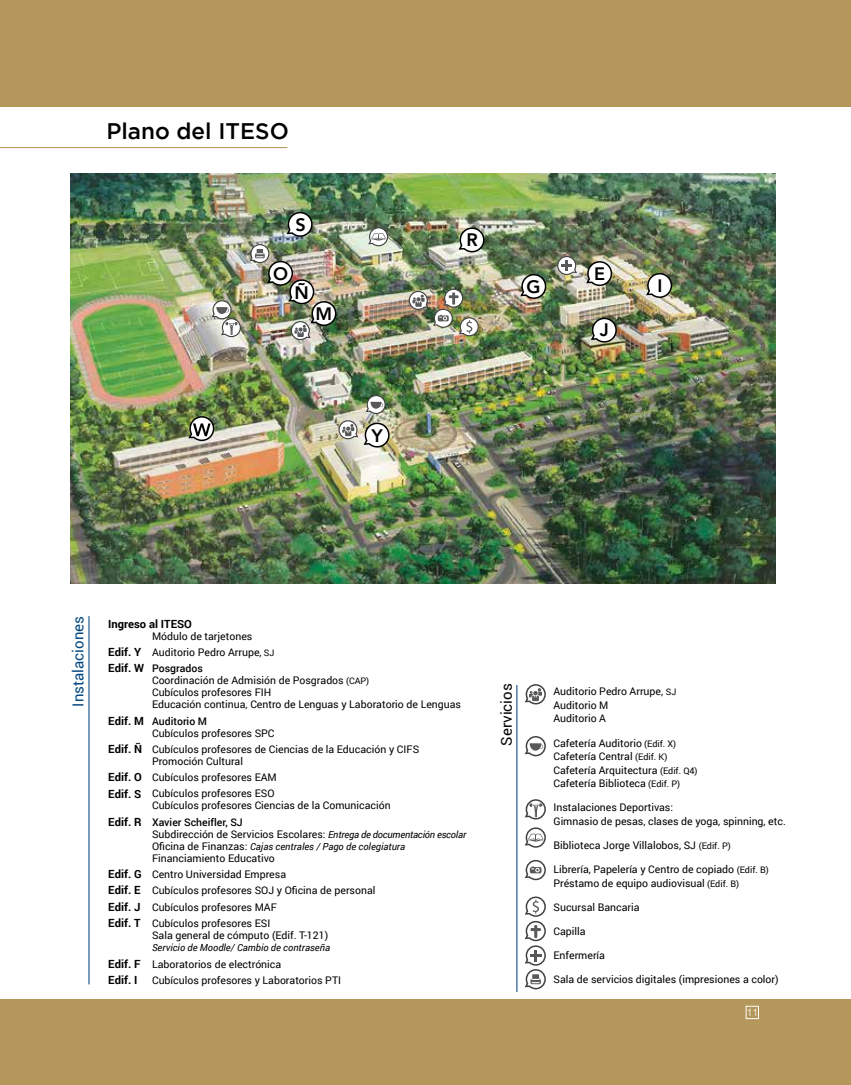
<style>
.page{position:relative;width:851px;height:1085px;background:#fff}
.page>*{position:absolute;margin:0;border:0;box-sizing:border-box;transform-origin:0 0}
.t1{font:500 22.5px "Gotham";color:#000}
.t2{font:800 18px "Avenir";color:#000}
.t3{font:15px "Roboto";color:#00467f}
.t4{font:15px "Roboto";color:#000}
.t5{font:700 11.25px/16.2px "Roboto";color:#000}
.t6{font:10.5px/16.2px "Roboto";color:#000}
.t7{font:500 10.5px "Roboto";color:#000}
.t8{font:300 10.5px "Helvetica Neue";color:#fff}
.t9{font:italic 9.75px "Roboto";color:#000}
.s1{font-size:9px}
.s2{font-weight:500}
.s3{font-style:italic;font-size:9.75px}
.s4{font-style:normal;font-size:10.5px}
</style>
<div class="page">
<div style="left:0;top:999px;width:850px;height:85px;background:#b4975a"></div>
<hr style="left:0;top:147px;width:287px;height:1px;background:#b4975a">
<div style="left:0;top:0;width:850px;height:106px;background:#b4975a"></div>
<hr style="left:850px;top:999px;width:1px;height:85px;background:#b4975a">
<hr style="left:88px;top:616px;width:1px;height:368px;background:#00467f">
<hr style="left:516px;top:685px;width:1px;height:306px;background:#00467f">
<svg style="left:525px;top:736px;width:21px;height:21px"></svg>
<svg style="left:524px;top:684px;width:22px;height:21px"></svg>
<svg style="left:524px;top:827px;width:22px;height:21px"></svg>
<svg style="left:524px;top:859px;width:22px;height:21px"></svg>
<svg style="left:524px;top:896px;width:22px;height:93px"></svg>
<svg style="left:524px;top:799px;width:22px;height:21px"></svg>
<img style="left:70px;top:173px;width:705px;height:411px">
<svg style="left:187px;top:415px;width:28px;height:27px"></svg>
<svg style="left:457px;top:227px;width:28px;height:26px"></svg>
<svg style="left:519px;top:273px;width:28px;height:26px"></svg>
<svg style="left:584px;top:260px;width:28px;height:27px"></svg>
<svg style="left:589px;top:317px;width:28px;height:26px"></svg>
<svg style="left:285px;top:211px;width:28px;height:26px"></svg>
<svg style="left:367px;top:227px;width:21px;height:20px"></svg>
<img style="left:408px;top:288px;width:71px;height:49px">
<svg style="left:556px;top:255px;width:22px;height:20px"></svg>
<svg style="left:211px;top:299px;width:30px;height:39px"></svg>
<svg style="left:644px;top:272px;width:28px;height:27px"></svg>
<img style="left:338px;top:394px;width:52px;height:54px">
<img style="left:248px;top:243px;width:89px;height:98px">
<h1 class="t1" style="left:106px;top:118px;width:184px">Plano del ITESO</h1>
<h2 class="t2" style="left:295px;top:208px;width:12px">S</h2>
<h2 class="t2" style="left:273px;top:257px;width:16px">O</h2>
<h2 class="t2" style="left:294px;top:276px;width:16px">Ñ</h2>
<h2 class="t2" style="left:315px;top:297px;width:18px">M</h2>
<h2 class="t2" style="left:371px;top:419px;width:13px">Y</h2>
<h2 class="t2" style="left:466px;top:223px;width:13px">R</h2>
<h2 class="t2" style="left:526px;top:270px;width:16px">G</h2>
<h2 class="t2" style="left:594px;top:257px;width:12px">E</h2>
<h2 class="t2" style="left:600px;top:313px;width:10px">J</h2>
<h2 class="t2" style="left:657px;top:269px;width:7px">I</h2>
<h3 class="t3" style="left:68px;top:706px;width:92px;rotate:-90deg">Instalaciones</h3>
<p class="t5" style="left:108px;top:615px;width:85px">Ingreso al ITESO</p>
<p class="t5" style="left:108px;top:643px;width:37px">Edif. Y<br>Edif. W</p>
<p class="t6" style="left:152px;top:627px;width:124px">Módulo de tarjetones<br>Auditorio Pedro Arrupe, <span class="s1">SJ<br></span><span class="s2">Posgrados</span></p>
<p class="t6" style="left:152px;top:674px;width:310px;line-height:12px">Coordinación de Admisión de Posgrados <span class="s1">(CAP)<br></span>Cubículos profesores FIH<br>Educación continua, Centro de Lenguas y Laboratorio de Lenguas</p>
<p class="t7" style="left:152px;top:713px;width:57px">Auditorio M</p>
<p class="t6" style="left:152px;top:724px;width:269px">Cubículos profesores SPC<br>Cubículos profesores de Ciencias de la Educación y CIFS</p>
<p class="t6" style="left:152px;top:752px;width:126px">Promoción Cultural<br>Cubículos profesores EAM<br>Cubículos profesores ESO</p>
<p class="t6" style="left:152px;top:797px;width:240px">Cubículos profesores Ciencias de la Comunicación</p>
<p class="t6" style="left:152px;top:815px;width:316px;line-height:12px"><span class="s2">Xavier Scheifler, SJ<br></span>Subdirección de Servicios Escolares: <span class="s3">Entrega de documentación escolar</span></p>
<p class="t9" style="left:152px;top:839px;width:255px"><span class="s4">Oficina de Finanzas:</span> Cajas centrales / Pago de colegiatura</p>
<p class="t6" style="left:152px;top:849px;width:225px">Financiamiento Educativo<br>Centro Universidad Empresa<br>Cubículos profesores SOJ y Oficina de personal<br>Cubículos profesores MAF<br>Cubículos profesores ESI</p>
<p class="t6" style="left:152px;top:926px;width:178px">Sala general de cómputo (Edif. T-121)</p>
<p class="t9" style="left:152px;top:940px;width:179px">Servicio de Moodle/ Cambio de contraseña</p>
<p class="t6" style="left:152px;top:955px;width:191px">Laboratorios de electrónica<br>Cubículos profesores y Laboratorios PTI</p>
<p class="t5" style="left:108px;top:712px;width:37px">Edif. M</p>
<p class="t5" style="left:108px;top:740px;width:35px">Edif. Ñ</p>
<p class="t5" style="left:108px;top:768px;width:35px">Edif. O<br>Edif. S</p>
<p class="t5" style="left:108px;top:813px;width:35px">Edif. R</p>
<p class="t5" style="left:108px;top:865px;width:35px;text-align:justify">Edif. G Edif. E Edif. J Edif. T</p>
<p class="t5" style="left:108px;top:955px;width:34px">Edif. F<br>Edif. I</p>
<h3 class="t4" style="left:496px;top:745px;width:63px;rotate:-90deg">Servicios</h3>
<p class="t6" style="left:553px;top:684px;width:124px;line-height:13.5px">Auditorio Pedro Arrupe, <span class="s1">SJ<br></span>Auditorio M<br>Auditorio A</p>
<p class="t6" style="left:553px;top:735px;width:146px;line-height:13.5px">Cafetería Auditorio <span class="s1">(Edif. X)<br></span>Cafetería Central <span class="s1">(Edif. K)<br></span>Cafetería Arquitectura <span class="s1">(Edif. Q4)<br></span>Cafetería Biblioteca <span class="s1">(Edif. P)</span></p>
<p class="t6" style="left:553px;top:800px;width:234px;line-height:13.5px">Instalaciones Deportivas:<br>Gimnasio de pesas, clases de yoga, spinning, etc.</p>
<p class="t6" style="left:553px;top:836px;width:179px">Biblioteca Jorge Villalobos, SJ <span class="s1">(Edif. P)</span></p>
<p class="t6" style="left:553px;top:862px;width:217px;line-height:13.5px">Librería, Papelería y Centro de copiado <span class="s1">(Edif. B)<br></span>Préstamo de equipo audiovisual <span class="s1">(Edif. B)</span></p>
<p class="t6" style="left:553px;top:898px;width:88px">Sucursal Bancaria</p>
<p class="t6" style="left:553px;top:922px;width:34px">Capilla</p>
<p class="t6" style="left:553px;top:946px;width:53px">Enfermería</p>
<p class="t6" style="left:553px;top:970px;width:227px">Sala de servicios digitales (impresiones a color)</p>
<p class="t8" style="left:746px;top:1003px;width:13px">11</p>
</div>
